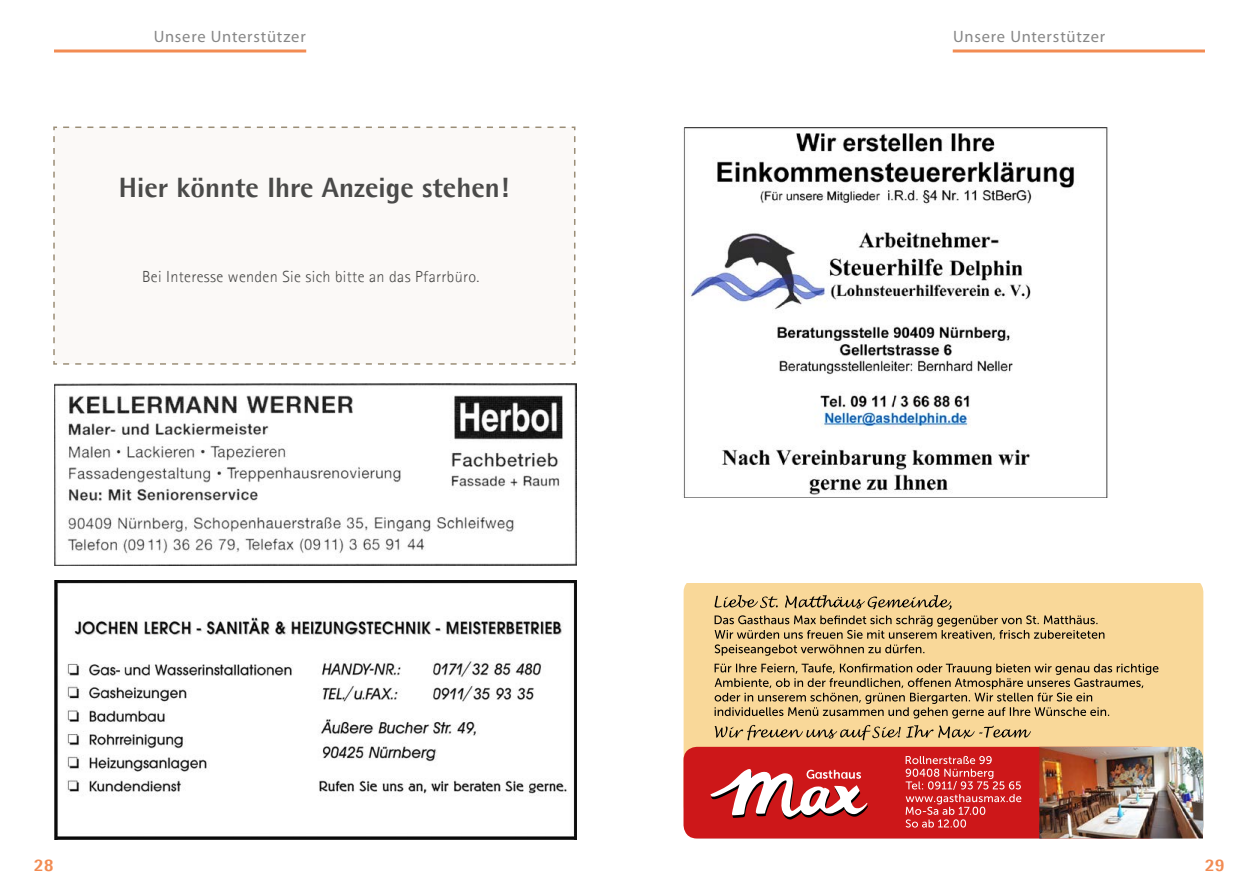
<style>
.page{position:relative;width:1259px;height:893px;background:#fff}
.page>*{position:absolute;margin:0;border:0;box-sizing:border-box;transform-origin:0 0}
.t1{font:800 28.05px "Agfa Rotis Semisans";color:#4a4a49}
.t2{font:800 18px "Agfa Rotis Semisans";color:#f28b52}
.t3{font:16.5px "Myriad Pro";letter-spacing:.045em;color:#878787}
.t4{font:300 16.05px "Agfa Rotis Sans Serif";letter-spacing:.02em;color:#4a4a49}
</style>
<div class="page">
<div style="left:683px;top:583px;width:520px;height:174px;background:#f9d899"></div>
<svg style="left:714px;top:595px;width:237px;height:14px;background:#c2a877"></svg>
<svg style="left:714px;top:615px;width:390px;height:41px;background:#d2b681"></svg>
<svg style="left:714px;top:664px;width:444px;height:54px;background:#ceb27e"></svg>
<svg style="left:714px;top:725px;width:317px;height:15px;background:#cbb07d"></svg>
<div style="left:683px;top:747px;width:480px;height:91px;background:#cd1719;border-radius:13px"></div>
<svg style="left:905px;top:756px;width:116px;height:72px"></svg>
<img style="left:1039px;top:747px;width:164px;height:91px">
<svg style="left:710px;top:769px;width:158px;height:50px"></svg>
<img style="left:54px;top:383px;width:523px;height:182px">
<img style="left:54px;top:580px;width:523px;height:260px">
<img style="left:682px;top:128px;width:426px;height:370px">
<hr style="left:54px;top:50px;width:252px;height:3px;background:#f28b52">
<hr style="left:952px;top:50px;width:253px;height:3px;background:#f28b52">
<svg style="left:53px;top:126px;width:523px;height:239px"></svg>
<p class="t3" style="left:154px;top:26px;width:153px">Unsere Unterstützer</p>
<p class="t3" style="left:953px;top:26px;width:153px">Unsere Unterstützer</p>
<h1 class="t1" style="left:119px;top:170px;width:391px">Hier könnte Ihre Anzeige stehen!</h1>
<p class="t4" style="left:142px;top:267px;width:339px">Bei Interesse wenden Sie sich bitte an das Pfarrbüro.</p>
<p class="t2" style="left:34px;top:854px;width:22px">28</p>
<p class="t2" style="left:1205px;top:854px;width:22px">29</p>
</div>
